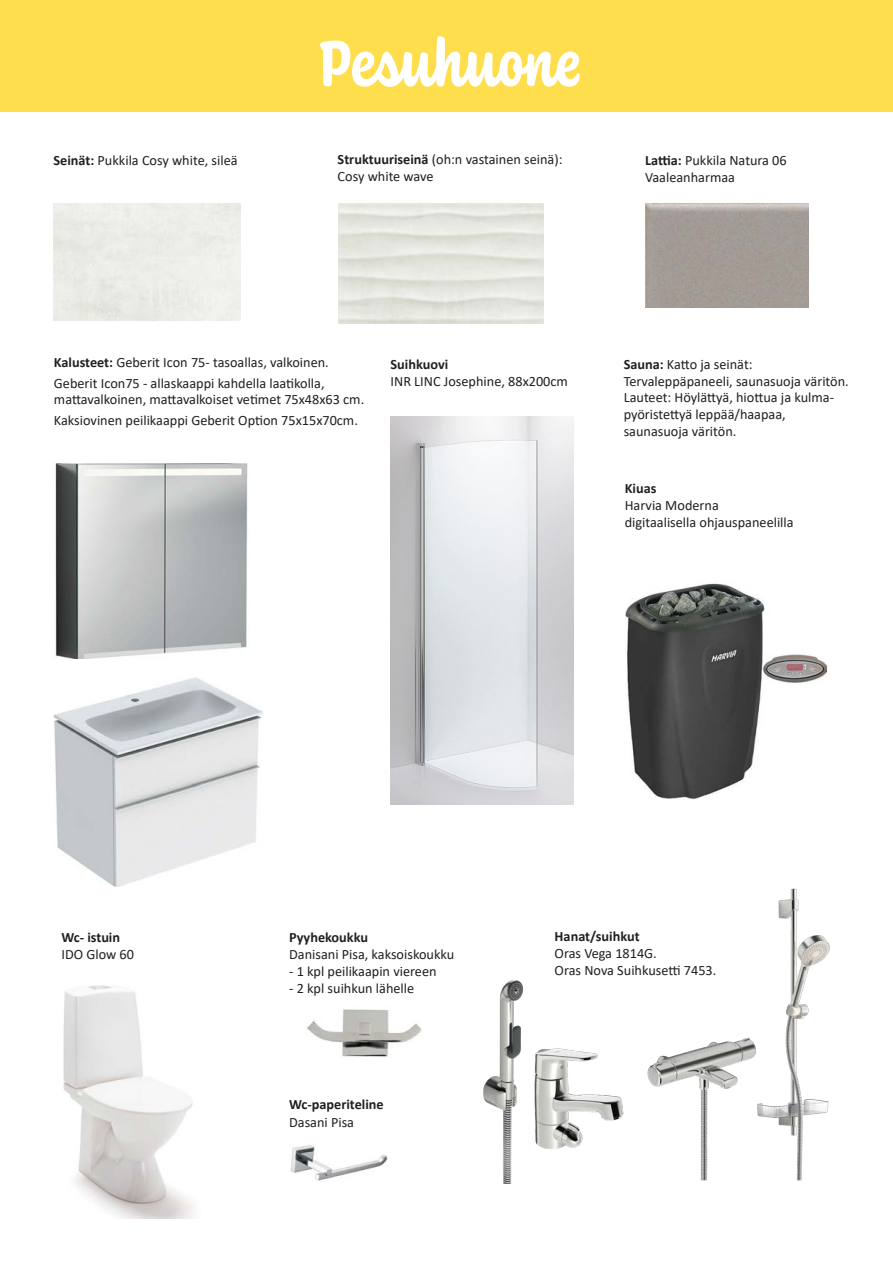
<style>
.page{position:relative;width:893px;height:1263px;background:#fff}
.page>*{position:absolute;margin:0;border:0;box-sizing:border-box;transform-origin:0 0}
.Otsikko2{font:700 67.5px "Coniferous";color:#fff}
.leipis{font:14.25px/17.1px "Calibri";color:#231f20}
.leipis-2{font:700 14.25px "Calibri";color:#231f20}
.s1{font-weight:700}
</style>
<div class="page">
<div style="left:0;top:0;width:893px;height:111px;background:#ffde4e"></div>
<img style="left:645px;top:204px;width:163px;height:103px">
<img style="left:483px;top:980px;width:141px;height:203px">
<img style="left:647px;top:888px;width:183px;height:293px">
<img style="left:306px;top:1009px;width:116px;height:48px">
<img style="left:391px;top:416px;width:183px;height:389px">
<img style="left:63px;top:985px;width:131px;height:233px">
<img style="left:625px;top:583px;width:201px;height:216px">
<img style="left:55px;top:463px;width:193px;height:196px">
<img style="left:54px;top:678px;width:209px;height:209px">
<img style="left:290px;top:1145px;width:98px;height:36px">
<p class="leipis" style="left:54px;top:152px;width:186px"><span class="s1">Seinät:</span> Pukkila Cosy white, sileä</p>
<p class="Otsikko2" style="left:317px;top:16px;width:265px">Pesuhuone</p>
<p class="leipis" style="left:338px;top:150px;width:226px"><span class="s1">Struktuuriseinä</span> (oh:n vastainen seinä):<br>Cosy white wave</p>
<p class="leipis" style="left:645px;top:152px;width:143px"><span class="s1">Lattia:</span> Pukkila Natura 06<br>Vaaleanharmaa</p>
<p class="leipis" style="left:54px;top:353px;width:276px"><span class="s1">Kalusteet:</span> Geberit Icon 75- tasoallas, valkoinen.</p>
<p class="leipis" style="left:54px;top:374px;width:272px">Geberit Icon75 - allaskaappi kahdella laatikolla,</p>
<p class="leipis" style="left:54px;top:391px;width:312px">mattavalkoinen, mattavalkoiset vetimet 75x48x63 cm.</p>
<p class="leipis" style="left:54px;top:412px;width:305px">Kaksiovinen peilikaappi Geberit Option 75x15x70cm.</p>
<p class="leipis-2" style="left:391px;top:354px;width:59px">Suihkuovi</p>
<p class="leipis" style="left:391px;top:372px;width:179px">INR LINC Josephine, 88x200cm</p>
<p class="leipis" style="left:624px;top:355px;width:227px"><span class="s1">Sauna:</span> Katto ja seinät:<br>Tervaleppäpaneeli, saunasuoja väritön.</p>
<p class="leipis" style="left:624px;top:389px;width:212px">Lauteet: Höylättyä, hiottua ja kulma&shy;pyöristettyä leppää/haapaa, saunasuoja väritön.</p>
<p class="leipis-2" style="left:625px;top:478px;width:33px">Kiuas</p>
<p class="leipis" style="left:625px;top:497px;width:96px">Harvia Moderna</p>
<p class="leipis" style="left:625px;top:514px;width:170px">digitaalisella ohjauspaneelilla</p>
<p class="leipis-2" style="left:61px;top:927px;width:60px">Wc- istuin</p>
<p class="leipis" style="left:61px;top:946px;width:74px">IDO Glow 60</p>
<p class="leipis-2" style="left:289px;top:927px;width:80px">Pyyhekoukku</p>
<p class="leipis" style="left:289px;top:945px;width:167px">Danisani Pisa, kaksoiskoukku</p>
<p class="leipis" style="left:289px;top:962px;width:149px">- 1 kpl peilikaapin viereen</p>
<p class="leipis" style="left:289px;top:979px;width:127px">- 2 kpl suihkun lähelle</p>
<p class="leipis-2" style="left:289px;top:1094px;width:96px">Wc-paperiteline</p>
<p class="leipis" style="left:289px;top:1113px;width:66px">Dasani Pisa</p>
<p class="leipis-2" style="left:555px;top:926px;width:86px">Hanat/suihkut</p>
<p class="leipis" style="left:555px;top:945px;width:104px">Oras Vega 1814G.</p>
<p class="leipis" style="left:555px;top:962px;width:163px">Oras Nova Suihkusetti 7453.</p>
</div>
